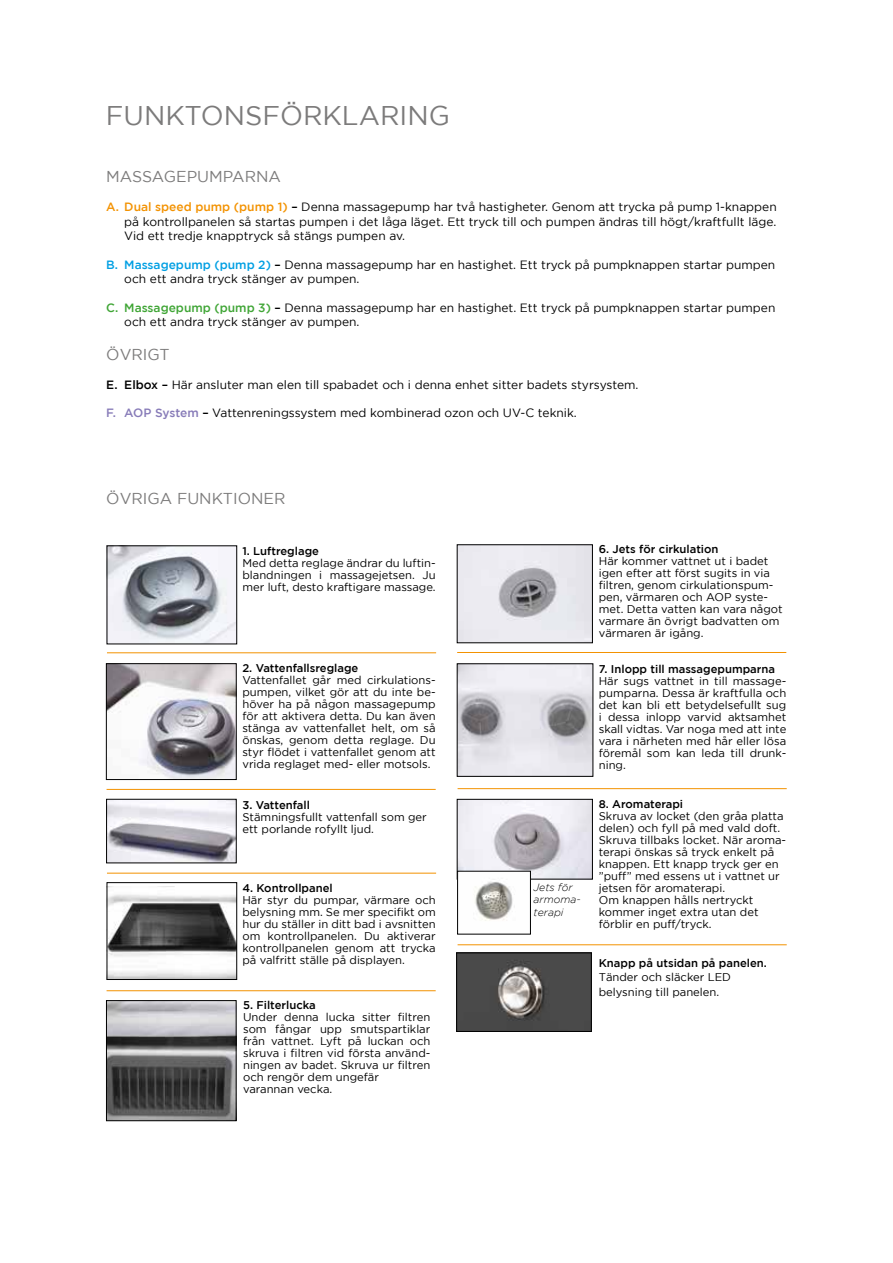
<style>
.page{position:relative;width:893px;height:1263px;background:#fff}
.page>*{position:absolute;margin:0;border:0;box-sizing:border-box;transform-origin:0 0}
.t1{font:27px "Gotham";color:#7c7b7b}
.t2{font:15.75px "Gotham";color:#7c7b7b}
.t3{font:12px/14.4px "Gotham";color:#000}
.t4{font:11.25px/12px "Gotham";color:#000}
.t5{font:500 11.25px "Gotham";color:#000}
.t6{font:italic 300 10.5px/12.6px "Gotham";color:#000}
.s1{font-weight:500;color:#f39200}
.s2{font-weight:500}
.s3{font-weight:500;color:#009fe3}
.s4{font-weight:500;color:#3fa535}
.s5{font-weight:500;color:#877bb8}
</style>
<div class="page">
<img style="left:109px;top:548px;width:126px;height:94px">
<img style="left:459px;top:547px;width:131px;height:94px">
<img style="left:108px;top:801px;width:126px;height:60px">
<div style="left:106px;top:799px;width:130px;height:64px;border:1px solid #000"></div>
<img style="left:459px;top:666px;width:132px;height:108px">
<img style="left:459px;top:801px;width:131px;height:76px">
<div style="left:457px;top:799px;width:135px;height:80px;border:1px solid #000"></div>
<img style="left:108px;top:1002px;width:126px;height:117px">
<div style="left:106px;top:1000px;width:130px;height:121px;border:1px solid #000"></div>
<img style="left:108px;top:665px;width:126px;height:113px">
<div style="left:106px;top:663px;width:130px;height:117px;border:1px solid #000"></div>
<img style="left:459px;top:873px;width:69px;height:48px">
<img style="left:109px;top:886px;width:126px;height:91px">
<div style="left:107px;top:882px;width:130px;height:97px;border:1px solid #000"></div>
<hr style="left:107px;top:652px;width:329px;height:1px;background:#f39200">
<hr style="left:107px;top:789px;width:329px;height:1px;background:#f39200">
<hr style="left:107px;top:873px;width:329px;height:1px;background:#f39200">
<hr style="left:107px;top:990px;width:329px;height:1px;background:#f39200">
<hr style="left:457px;top:652px;width:329px;height:1px;background:#f39200">
<hr style="left:458px;top:788px;width:329px;height:1px;background:#f39200">
<hr style="left:458px;top:944px;width:329px;height:1px;background:#f39200">
<img style="left:458px;top:955px;width:131px;height:74px">
<div style="left:456px;top:953px;width:135px;height:78px;border:1px solid #000"></div>
<h1 class="t1" style="left:106px;top:101px;width:345px">FUNKTONSFÖRKLARING</h1>
<h2 class="t2" style="left:106px;top:168px;width:176px">MASSAGEPUMPARNA</h2>
<p class="t3" style="left:124px;top:200px;width:654px;text-align:justify;text-indent:-18px"><span class="s1">A. Dual speed pump (pump 1)</span> <span class="s2">–</span> Denna massagepump har två hastigheter. Genom att trycka på pump 1-knappen på kontrollpanelen så startas pumpen i det låga läget. Ett tryck till och pumpen ändras till högt/kraftfullt läge.<br>Vid ett tredje knapptryck så stängs pumpen av.</p>
<p class="t3" style="left:124px;top:257px;width:652px;text-indent:-18px"><span class="s3">B. Massagepump (pump 2)</span> <span class="s2">–</span> Denna massagepump har en hastighet. Ett tryck på pumpknappen startar pumpen och ett andra tryck stänger av pumpen.</p>
<p class="t3" style="left:124px;top:300px;width:653px;text-indent:-18px"><span class="s4">C. Massagepump (pump 3)</span> <span class="s2">–</span> Denna massagepump har en hastighet. Ett tryck på pumpknappen startar pumpen och ett andra tryck stänger av pumpen.</p>
<h2 class="t2" style="left:106px;top:345px;width:65px">ÖVRIGT</h2>
<p class="t3" style="left:106px;top:377px;width:534px"><span class="s2">E. Elbox –</span> Här ansluter man elen till spabadet och i denna enhet sitter badets styrsystem.</p>
<p class="t3" style="left:106px;top:406px;width:472px"><span class="s5">F. AOP System</span> <span class="s2">–</span> Vattenreningssystem med kombinerad ozon och UV-C teknik.</p>
<h2 class="t2" style="left:106px;top:490px;width:181px">ÖVRIGA FUNKTIONER</h2>
<p class="t5" style="left:242px;top:545px;width:78px">1. Luftreglage</p>
<p class="t4" style="left:242px;top:557px;width:195px;text-align:justify">Med detta reglage ändrar du luftin&shy;blandningen i massagejetsen. Ju mer luft, desto kraftigare massage.</p>
<p class="t5" style="left:242px;top:661px;width:117px">2. Vattenfallsreglage</p>
<p class="t4" style="left:242px;top:674px;width:195px;text-align:justify">Vattenfallet går med cirkulations&shy;pumpen, vilket gör att du inte be&shy;höver ha på någon massagepump för att aktivera detta. Du kan även stänga av vattenfallet helt, om så önskas, genom detta reglage. Du styr flödet i vattenfallet genom att vrida reglaget med- eller motsols.</p>
<p class="t5" style="left:242px;top:798px;width:69px">3. Vattenfall</p>
<p class="t4" style="left:242px;top:810px;width:186px">Stämningsfullt vattenfall som ger ett porlande rofyllt ljud.</p>
<p class="t5" style="left:242px;top:881px;width:92px">4. Kontrollpanel</p>
<p class="t4" style="left:242px;top:893px;width:195px;text-align:justify">Här styr du pumpar, värmare och belysning mm. Se mer specifikt om hur du ställer in ditt bad i avsnitten om kontrollpanelen. Du aktiverar kontrollpanelen genom att trycka på valfritt ställe på displayen.</p>
<p class="t5" style="left:243px;top:998px;width:74px">5. Filterlucka</p>
<p class="t4" style="left:243px;top:1011px;width:189px">Under denna lucka sitter filtren som fångar upp smutspartiklar från vattnet. Lyft på luckan och skruva i filtren vid första använd&shy;ningen av badet. Skruva ur filtren och rengör dem ungefär varannan vecka.</p>
<p class="t6" style="left:534px;top:881px;width:49px">Jets för armoma&shy;terapi</p>
<p class="t5" style="left:599px;top:543px;width:121px">6. Jets för cirkulation</p>
<p class="t4" style="left:599px;top:555px;width:185px">Här kommer vattnet ut i badet igen efter att först sugits in via filtren, genom cirkulationspum&shy;pen, värmaren och AOP syste&shy;met. Detta vatten kan vara något varmare än övrigt badvatten om värmaren är igång.</p>
<p class="t5" style="left:599px;top:663px;width:178px">7. Inlopp till massagepumparna</p>
<p class="t4" style="left:599px;top:675px;width:189px;text-align:justify">Här sugs vattnet in till massage&shy;pumparna. Dessa är kraftfulla och det kan bli ett betydelsefullt sug i dessa inlopp varvid aktsamhet skall vidtas. Var noga med att inte vara i närheten med hår eller lösa föremål som kan leda till drunk&shy;ning.</p>
<p class="t5" style="left:599px;top:797px;width:86px">8. Aromaterapi</p>
<p class="t4" style="left:599px;top:809px;width:189px">Skruva av locket (den gråa platta delen) och fyll på med vald doft.<br>Skruva tillbaks locket. När aroma&shy;terapi önskas så tryck enkelt på knappen. Ett knapp tryck ger en ”puff” med essens ut i vattnet ur jetsen för aromaterapi.<br>Om knappen hålls nertryckt kommer inget extra utan det förblir en puff/tryck.</p>
<p class="t5" style="left:599px;top:957px;width:170px">Knapp på utsidan på panelen.</p>
<p class="t4" style="left:599px;top:970px;width:134px;line-height:14.2px">Tänder och släcker LED belysning till panelen.</p>
</div>
